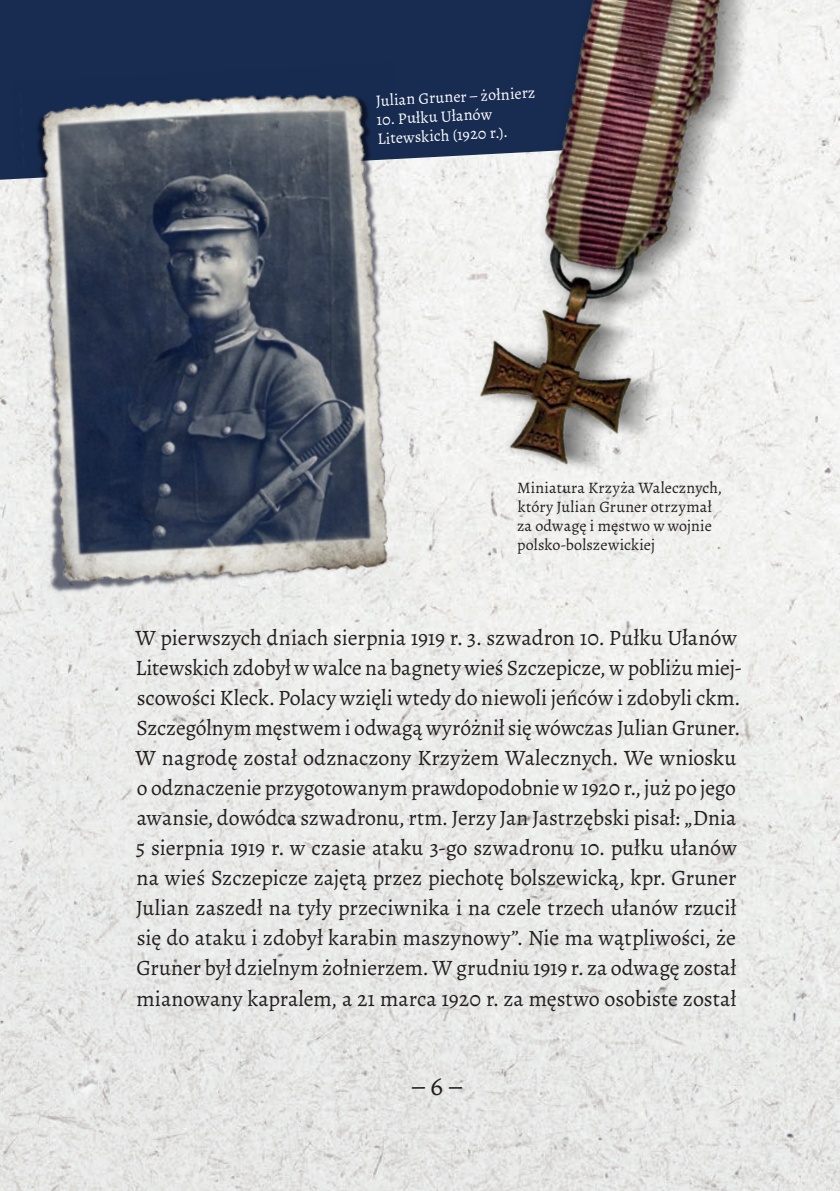
<style>
.page{position:relative;width:840px;height:1191px;background:#fff}
.page>*{position:absolute;margin:0;border:0;box-sizing:border-box;transform-origin:0 0}
.t1{font:28px "Alegreya";color:#231f20}
.Akapit{font:22px/30px "Alegreya";color:#231f20}
.Podpisy{font:16px/19px "Alegreya";letter-spacing:.01em;color:#231f20}
.Podpisy-2{font:16px/19px "Alegreya";color:#fff}
</style>
<div class="page">
<img style="left:0;top:0;width:839px;height:1191px">
<div style="left:0;top:0;width:454px;height:180px;background:#182c51"></div>
<img style="left:11px;top:62px;width:410px;height:548px">
<img style="left:19px;top:73px;width:384px;height:530px">
<img style="left:454px;top:0;width:339px;height:513px">
<img style="left:465px;top:0;width:276px;height:503px">
<p class="Podpisy-2" style="left:375px;top:91px;width:161px;rotate:-3deg">Julian Gruner – żołnierz</p>
<p class="Podpisy-2" style="left:376px;top:110px;width:131px;rotate:-3deg">10. Pułku Ułanów<br>Litewskich (1920 r.).</p>
<p class="Podpisy" style="left:516px;top:478px;width:206px">Miniatura Krzyża Walecznych, który Julian Gruner otrzymał za odwagę i męstwo w wojnie polsko-bolszewickiej</p>
<p class="Akapit" style="left:135px;top:622px;width:607px">W pierwszych dniach sierpnia 1919 r. 3. szwadron 10. Pułku Ułanów Litewskich zdobył w walce na bagnety wieś Szczepicze, w pobliżu miej&shy;scowości Kleck. Polacy wzięli wtedy do niewoli jeńców i zdobyli ckm.<br>Szczególnym męstwem i odwagą wyróżnił się wówczas Julian Gruner.<br>W nagrodę został odznaczony Krzyżem Walecznych. We wniosku o odznaczenie przygotowanym prawdopodobnie w 1920 r., już po jego awansie, dowódca szwadronu, rtm. Jerzy Jan Jastrzębski pisał: „Dnia 5 sierpnia 1919 r. w czasie ataku 3-go szwadronu 10. pułku ułanów na wieś Szczepicze zajętą przez piechotę bolszewicką, kpr. Gruner Julian zaszedł na tyły przeciwnika i na czele trzech ułanów rzucił się do ataku i zdobył karabin maszynowy”. Nie ma wątpliwości, że Gruner był dzielnym żołnierzem. W grudniu 1919 r. za odwagę został mianowany kapralem, a 21 marca 1920 r. za męstwo osobiste został</p>
<p class="t1" style="left:412px;top:1068px;width:51px">– 6 –</p>
</div>
